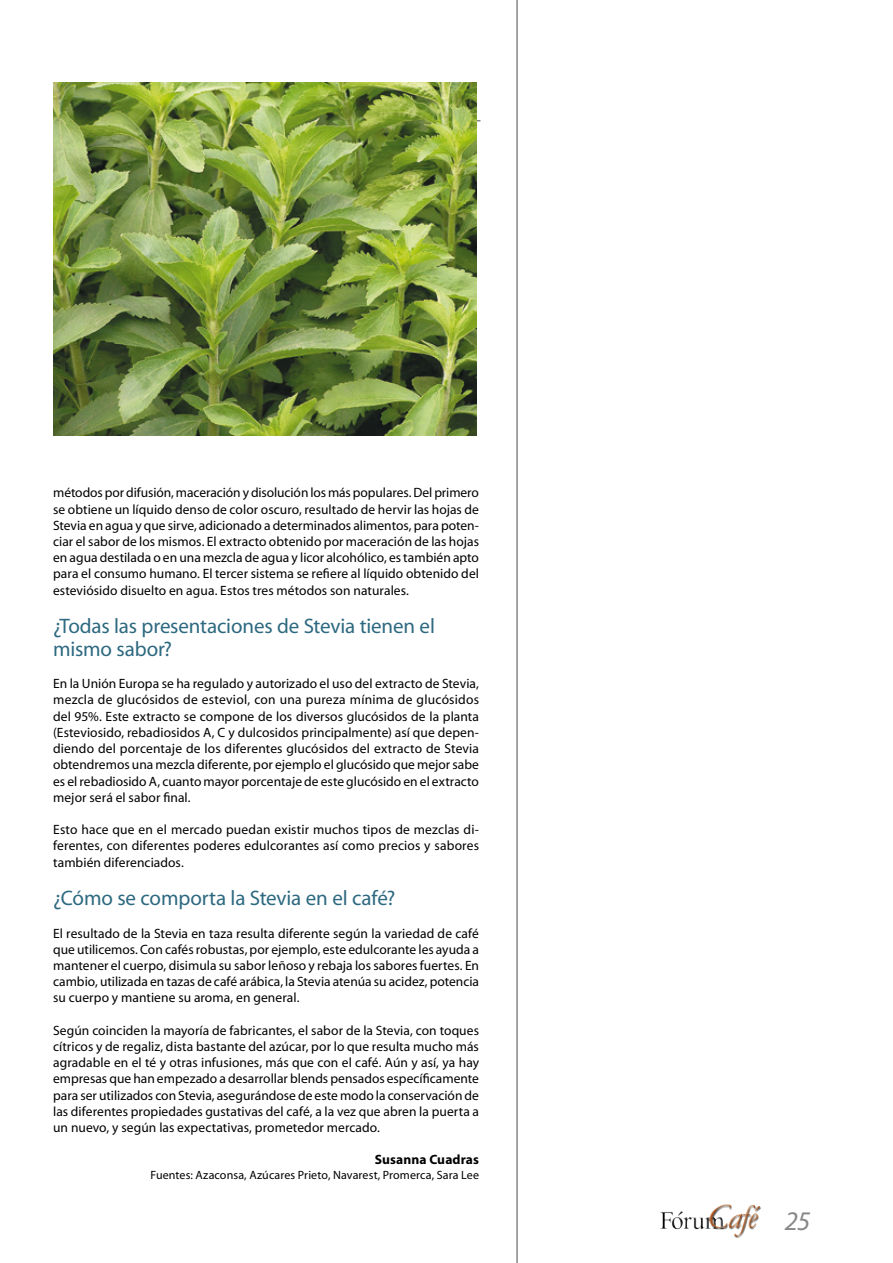
<style>
.page{position:relative;width:893px;height:1263px;background:#fff}
.page>*{position:absolute;margin:0;border:0;box-sizing:border-box;transform-origin:0 0}
.t1{font:italic 27px "Myriad";color:#878889}
.Parrafo{font:21px/22.5px "Myriad";letter-spacing:-.005em;color:#2d6980}
.t2{font:13.5px/16.2px "Myriad";letter-spacing:.005em;color:#000;text-align:justify}
.t3{font:700 13.5px "Myriad";letter-spacing:.01em;color:#000}
.t4{font:12px "Myriad";letter-spacing:.01em;color:#000}
</style>
<div class="page">
<img style="left:660px;top:1204px;width:101px;height:34px">
<hr style="left:53px;top:120px;width:427px;height:2px;background:#878889">
<hr style="left:516px;top:0;width:2px;height:1263px;background:#878889">
<img style="left:53px;top:83px;width:423px;height:353px">
<p class="t2" style="left:53px;top:485px;width:427px">métodos por difusión, maceración y disolución los más populares. Del primero se obtiene un líquido denso de color oscuro, resultado de hervir las hojas de Stevia en agua y que sirve, adicionado a determinados alimentos, para poten&shy;ciar el sabor de los mismos. El extracto obtenido por maceración de las hojas en agua destilada o en una mezcla de agua y licor alcohólico, es también apto para el consumo humano. El tercer sistema se refiere al líquido obtenido del esteviósido disuelto en agua. Estos tres métodos son naturales.</p>
<p class="Parrafo" style="left:53px;top:616px;width:383px">¿Todas las presentaciones de Stevia tienen el mismo sabor?</p>
<p class="t2" style="left:53px;top:676px;width:427px">En la Unión Europa se ha regulado y autorizado el uso del extracto de Stevia, mezcla de glucósidos de esteviol, con una pureza mínima de glucósidos del 95%. Este extracto se compone de los diversos glucósidos de la planta (Esteviosido, rebadiosidos A, C y dulcosidos principalmente) así que depen&shy;diendo del porcentaje de los diferentes glucósidos del extracto de Stevia obtendremos una mezcla diferente, por ejemplo el glucósido que mejor sabe es el rebadiosido A, cuanto mayor porcentaje de este glucósido en el extracto mejor será el sabor final.</p>
<p class="t2" style="left:53px;top:822px;width:427px">Esto hace que en el mercado puedan existir muchos tipos de mezclas di&shy;ferentes, con diferentes poderes edulcorantes así como precios y sabores también diferenciados.</p>
<p class="Parrafo" style="left:53px;top:888px;width:344px">¿Cómo se comporta la Stevia en el café?</p>
<p class="t2" style="left:53px;top:925px;width:427px">El resultado de la Stevia en taza resulta diferente según la variedad de café que utilicemos. Con cafés robustas, por ejemplo, este edulcorante les ayuda a mantener el cuerpo, disimula su sabor leñoso y rebaja los sabores fuertes. En cambio, utilizada en tazas de café arábica, la Stevia atenúa su acidez, potencia su cuerpo y mantiene su aroma, en general.</p>
<p class="t2" style="left:53px;top:1023px;width:427px">Según coinciden la mayoría de fabricantes, el sabor de la Stevia, con toques cítricos y de regaliz, dista bastante del azúcar, por lo que resulta mucho más agradable en el té y otras infusiones, más que con el café. Aún y así, ya hay empresas que han empezado a desarrollar blends pensados específicamente para ser utilizados con Stevia, asegurándose de este modo la conservación de las diferentes propiedades gustativas del café, a la vez que abren la puerta a un nuevo, y según las expectativas, prometedor mercado.</p>
<p class="t3" style="left:375px;top:1153px;width:106px">Susanna Cuadras</p>
<p class="t4" style="left:150px;top:1169px;width:330px">Fuentes: Azaconsa, Azúcares Prieto, Navarest, Promerca, Sara Lee</p>
<p class="t1" style="left:785px;top:1208px;width:27px">25</p>
</div>
